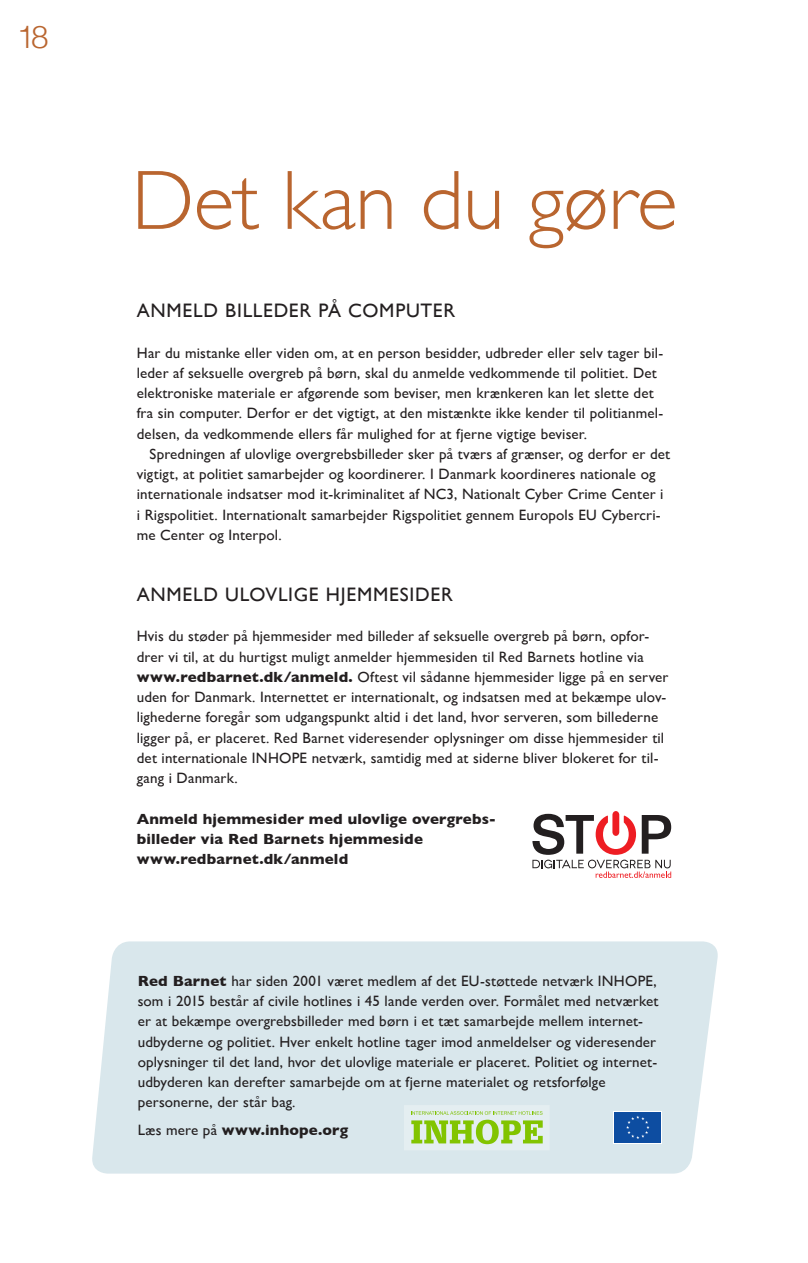
<style>
.page{position:relative;width:808px;height:1263px;background:#fff}
.page>*{position:absolute;margin:0;border:0;box-sizing:border-box;transform-origin:0 0}
.t1{font:300 84.6px "Gill Sans";letter-spacing:-.005em;color:#b9652f}
.t2{font:300 31.5px "Helvetica Neue";color:#b9652f}
.t3{font:19.5px "Gill Sans";letter-spacing:.04em;color:#231f20}
.t4{font:15px/20.2px "Gill Sans";letter-spacing:.01em;color:#231f20}
.t5{font:700 15px/20.2px "Gill Sans";letter-spacing:.01em;color:#231f20}
.s1{font-weight:700}
.s2{font-weight:400}
</style>
<div class="page">
<div style="left:92px;top:941px;width:626px;height:232px;background:#d9e7ec"></div>
<svg style="left:404px;top:1104px;width:145px;height:46px;background:#c5e0a8"></svg>
<svg style="left:613px;top:1110px;width:48px;height:33px"></svg>
<div style="left:614px;top:1111px;width:46px;height:31px;background:#0d4da1"></div>
<svg style="left:626px;top:1116px;width:23px;height:22px"></svg>
<svg style="left:532px;top:813px;width:138px;height:64px"></svg>
<h2 class="t2" style="left:17px;top:12px;width:33px">18</h2>
<h1 class="t1" style="left:131px;top:134px;width:547px">Det kan du gøre</h1>
<h3 class="t3" style="left:137px;top:299px;width:320px">ANMELD BILLEDER PÅ COMPUTER</h3>
<p class="t4" style="left:137px;top:342px;width:527px">Har du mistanke eller viden om, at en person besidder, udbreder eller selv tager bil&shy;leder af seksuelle overgreb på børn, skal du anmelde vedkommende til politiet. Det elektroniske materiale er afgørende som beviser, men krænkeren kan let slette det fra sin computer. Derfor er det vigtigt, at den mistænkte ikke kender til politianmel&shy;delsen, da vedkommende ellers får mulighed for at fjerne vigtige beviser.</p>
<p class="t4" style="left:137px;top:443px;width:534px;text-indent:13px">Spredningen af ulovlige overgrebsbilleder sker på tværs af grænser, og derfor er det vigtigt, at politiet samarbejder og koordinerer. I Danmark koordineres nationale og internationale indsatser mod it-kriminalitet af NC3, Nationalt Cyber Crime Center i i Rigspolitiet. Internationalt samarbejder Rigspolitiet gennem Europols EU Cybercri&shy;me Center og Interpol.</p>
<h3 class="t3" style="left:137px;top:582px;width:317px">ANMELD ULOVLIGE HJEMMESIDER</h3>
<p class="t4" style="left:137px;top:626px;width:533px">Hvis du støder på hjemmesider med billeder af seksuelle overgreb på børn, opfor&shy;drer vi til, at du hurtigst muligt anmelder hjemmesiden til Red Barnets hotline via <span class="s1">www.redbarnet.dk/anmeld.</span> Oftest vil sådanne hjemmesider ligge på en server uden for Danmark. Internettet er internationalt, og indsatsen med at bekæmpe ulov&shy;lighederne foregår som udgangspunkt altid i det land, hvor serveren, som billederne ligger på, er placeret. Red Barnet videresender oplysninger om disse hjemmesider til det internationale INHOPE netværk, samtidig med at siderne bliver blokeret for til&shy;gang i Danmark.</p>
<p class="t5" style="left:137px;top:808px;width:361px">Anmeld hjemmesider med ulovlige overgrebs&shy;billeder via Red Barnets hjemmeside www.redbarnet.dk/anmeld</p>
<p class="t4" style="left:138px;top:970px;width:522px"><span class="s1">Red Barnet</span> har siden 2001 været medlem af det EU-støttede netværk INHOPE, som i 2015 består af civile hotlines i 45 lande verden over. Formålet med netværket er at bekæmpe overgrebsbilleder med børn i et tæt samarbejde mellem internet&shy;udbyderne og politiet. Hver enkelt hotline tager imod anmeldelser og videresender oplysninger til det land, hvor det ulovlige materiale er placeret. Politiet og internet&shy;udbyderen kan derefter samarbejde om at fjerne materialet og retsforfølge personerne, der står bag.</p>
<p class="t5" style="left:138px;top:1119px;width:212px"><span class="s2">Læs mere på</span> www.inhope.org</p>
</div>
